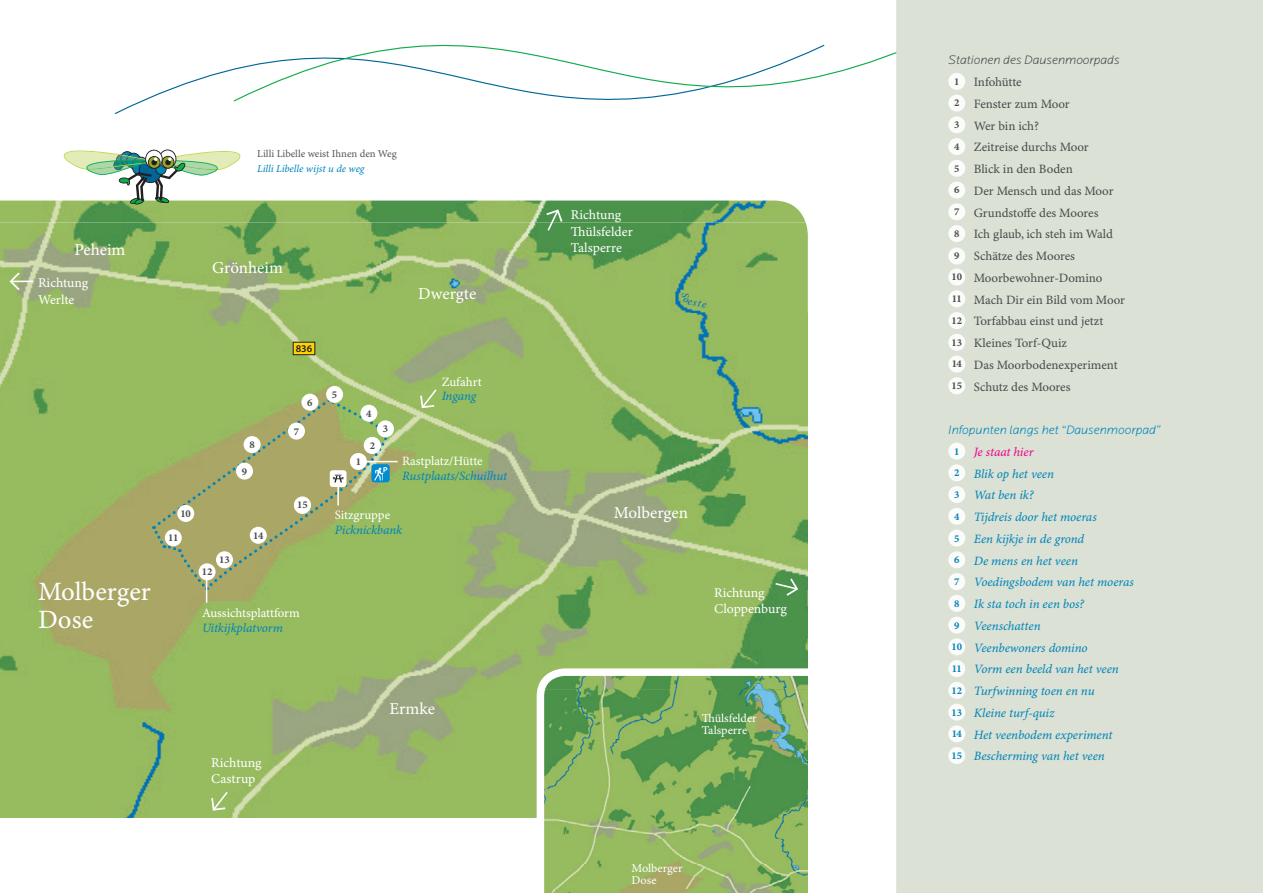
<style>
.page{position:relative;width:1263px;height:893px;background:#fff}
.page>*{position:absolute;margin:0;border:0;box-sizing:border-box;transform-origin:0 0}
.t1{font:26.55px/27.9px "Minion Pro Capt";color:#fff}
.t2{font:16.65px "Minion Pro Capt";color:#fff}
.t3{font:13.5px/16.5px "Minion Pro Capt";letter-spacing:-.005em;color:#fff}
.t4{font:12.75px/21.8px "Minion Pro It Capt";letter-spacing:-.01em;color:#0085ba}
.t5{font:12.75px/21.8px "Minion Pro Capt";letter-spacing:-.005em;color:#4b4c4d}
.t6{font:12.75px "Minion Pro Capt";letter-spacing:-.01em;color:#fff}
.t7{font:italic 300 12.75px "Locator";color:#0085ba}
.t8{font:italic 300 12.75px "Locator";color:#4b4c4d}
.t9{font:12px/12px "Minion Pro Capt";color:#fff}
.t10{font:10.5px "Minion Pro Capt";letter-spacing:-.005em;color:#57585a}
.t11{font:10.5px "Minion Pro It Capt";letter-spacing:-.005em;color:#0085ba}
.t12{font:10.5px "Minion Pro Bold Capt";letter-spacing:-.015em;color:#4b4c4d}
.t13{font:600 10.35px "Myriad Pro";color:#231f20}
.s1{font-family:"Minion Pro Bold Capt";font-size:10.5px}
.s2{color:#ed028c}
</style>
<div class="page">
<img style="left:0;top:201px;width:806px;height:22px">
<img style="left:0;top:223px;width:808px;height:595px">
<svg style="left:533px;top:665px;width:275px;height:228px;background:#87b269"></svg>
<svg style="left:114px;top:69px;width:665px;height:132px"></svg>
<svg style="left:232px;top:44px;width:664px;height:144px"></svg>
<div style="left:293px;top:342px;width:22px;height:13px;background:#fed304"></div>
<div style="left:293px;top:342px;width:22px;height:13px;border:1px solid #231f20"></div>
<div style="left:896px;top:0;width:367px;height:893px;background:#dbe1d4"></div>
<div style="left:948px;top:73px;width:17px;height:17px;background:#fff;border-radius:50%"></div>
<div style="left:948px;top:95px;width:17px;height:17px;background:#fff;border-radius:50%"></div>
<div style="left:948px;top:116px;width:17px;height:17px;background:#fff;border-radius:50%"></div>
<div style="left:948px;top:138px;width:17px;height:17px;background:#fff;border-radius:50%"></div>
<div style="left:948px;top:160px;width:17px;height:17px;background:#fff;border-radius:50%"></div>
<div style="left:948px;top:182px;width:17px;height:17px;background:#fff;border-radius:50%"></div>
<div style="left:948px;top:203px;width:17px;height:17px;background:#fff;border-radius:50%"></div>
<div style="left:948px;top:225px;width:17px;height:17px;background:#fff;border-radius:50%"></div>
<div style="left:948px;top:248px;width:17px;height:17px;background:#fff;border-radius:50%"></div>
<div style="left:948px;top:269px;width:17px;height:17px;background:#fff;border-radius:50%"></div>
<div style="left:948px;top:290px;width:17px;height:17px;background:#fff;border-radius:50%"></div>
<div style="left:948px;top:312px;width:17px;height:17px;background:#fff;border-radius:50%"></div>
<div style="left:948px;top:334px;width:17px;height:17px;background:#fff;border-radius:50%"></div>
<div style="left:948px;top:356px;width:17px;height:17px;background:#fff;border-radius:50%"></div>
<div style="left:948px;top:377px;width:17px;height:17px;background:#fff;border-radius:50%"></div>
<div style="left:948px;top:443px;width:17px;height:17px;background:#fff;border-radius:50%"></div>
<div style="left:948px;top:464px;width:17px;height:17px;background:#fff;border-radius:50%"></div>
<div style="left:948px;top:486px;width:17px;height:17px;background:#fff;border-radius:50%"></div>
<div style="left:948px;top:508px;width:17px;height:17px;background:#fff;border-radius:50%"></div>
<div style="left:948px;top:530px;width:17px;height:17px;background:#fff;border-radius:50%"></div>
<div style="left:948px;top:551px;width:17px;height:17px;background:#fff;border-radius:50%"></div>
<div style="left:948px;top:573px;width:17px;height:17px;background:#fff;border-radius:50%"></div>
<div style="left:948px;top:595px;width:17px;height:17px;background:#fff;border-radius:50%"></div>
<div style="left:948px;top:617px;width:17px;height:17px;background:#fff;border-radius:50%"></div>
<div style="left:948px;top:638px;width:17px;height:17px;background:#fff;border-radius:50%"></div>
<div style="left:948px;top:660px;width:17px;height:17px;background:#fff;border-radius:50%"></div>
<div style="left:948px;top:682px;width:17px;height:17px;background:#fff;border-radius:50%"></div>
<div style="left:948px;top:704px;width:17px;height:17px;background:#fff;border-radius:50%"></div>
<div style="left:948px;top:725px;width:17px;height:17px;background:#fff;border-radius:50%"></div>
<div style="left:948px;top:747px;width:17px;height:17px;background:#fff;border-radius:50%"></div>
<svg style="left:64px;top:149px;width:176px;height:56px"></svg>
<svg style="left:420px;top:389px;width:17px;height:19px"></svg>
<svg style="left:546px;top:209px;width:16px;height:22px"></svg>
<svg style="left:10px;top:273px;width:23px;height:17px"></svg>
<svg style="left:211px;top:792px;width:17px;height:19px"></svg>
<svg style="left:775px;top:578px;width:23px;height:18px"></svg>
<hr style="left:364px;top:461px;width:34px;height:1px;background:#fff">
<svg style="left:152px;top:398px;width:238px;height:205px;background:#a0ae66"></svg>
<div style="left:350px;top:453px;width:17px;height:17px;background:#fff;border-radius:50%"></div>
<div style="left:364px;top:437px;width:17px;height:17px;background:#fff;border-radius:50%"></div>
<div style="left:377px;top:420px;width:17px;height:17px;background:#fff;border-radius:50%"></div>
<div style="left:360px;top:405px;width:17px;height:17px;background:#fff;border-radius:50%"></div>
<div style="left:294px;top:496px;width:17px;height:17px;background:#fff;border-radius:50%"></div>
<div style="left:326px;top:386px;width:17px;height:17px;background:#fff;border-radius:50%"></div>
<div style="left:301px;top:394px;width:17px;height:17px;background:#fff;border-radius:50%"></div>
<div style="left:288px;top:423px;width:17px;height:17px;background:#fff;border-radius:50%"></div>
<div style="left:244px;top:436px;width:17px;height:17px;background:#fff;border-radius:50%"></div>
<div style="left:236px;top:463px;width:17px;height:17px;background:#fff;border-radius:50%"></div>
<div style="left:177px;top:505px;width:17px;height:17px;background:#fff;border-radius:50%"></div>
<div style="left:250px;top:527px;width:17px;height:17px;background:#fff;border-radius:50%"></div>
<div style="left:199px;top:563px;width:17px;height:17px;background:#fff;border-radius:50%"></div>
<div style="left:165px;top:529px;width:17px;height:17px;background:#fff;border-radius:50%"></div>
<div style="left:216px;top:551px;width:17px;height:17px;background:#fff;border-radius:50%"></div>
<svg style="left:682px;top:293px;width:24px;height:15px"></svg>
<p class="t10" style="left:257px;top:147px;width:141px">Lilli Libelle weist Ihnen den Weg</p>
<p class="t11" style="left:257px;top:162px;width:109px">Lilli Libelle wijst u de weg</p>
<h2 class="t2" style="left:74px;top:240px;width:53px">Peheim</h2>
<p class="t3" style="left:38px;top:275px;width:52px">Richtung<br>Werlte</p>
<h2 class="t2" style="left:212px;top:258px;width:72px">Grönheim</h2>
<p class="t13" style="left:296px;top:342px;width:18px">836</p>
<h1 class="t1" style="left:38px;top:578px;width:114px">Molberger<br>Dose</h1>
<p class="t12" style="left:249px;top:438px;width:7px">8</p>
<p class="t12" style="left:242px;top:465px;width:7px">9</p>
<p class="t12" style="left:181px;top:507px;width:12px">10</p>
<p class="t12" style="left:168px;top:532px;width:12px">11</p>
<p class="t12" style="left:202px;top:566px;width:12px">12</p>
<p class="t12" style="left:219px;top:554px;width:12px">13</p>
<p class="t12" style="left:253px;top:529px;width:12px">14</p>
<p class="t12" style="left:307px;top:396px;width:7px">6</p>
<p class="t12" style="left:294px;top:425px;width:7px">7</p>
<p class="t12" style="left:297px;top:499px;width:12px">15</p>
<p class="t6" style="left:202px;top:605px;width:99px">Aussichtsplattform</p>
<p class="t4" style="left:202px;top:618px;width:82px">Uitkijkplatvorm</p>
<h2 class="t2" style="left:418px;top:284px;width:60px">Dwergte</h2>
<p class="t12" style="left:332px;top:388px;width:7px">5</p>
<p class="t12" style="left:366px;top:407px;width:7px">4</p>
<p class="t12" style="left:356px;top:455px;width:7px">1</p>
<p class="t12" style="left:370px;top:439px;width:7px">2</p>
<p class="t12" style="left:383px;top:423px;width:7px">3</p>
<p class="t6" style="left:442px;top:374px;width:41px">Zufahrt</p>
<p class="t4" style="left:442px;top:386px;width:36px">Ingang</p>
<p class="t6" style="left:402px;top:453px;width:82px">Rastplatz/Hütte</p>
<p class="t4" style="left:402px;top:466px;width:107px">Rustplaats/Schuilhut</p>
<p class="t6" style="left:335px;top:507px;width:57px">Sitzgruppe</p>
<p class="t4" style="left:335px;top:520px;width:69px">Picknickbank</p>
<p class="t3" style="left:211px;top:755px;width:52px">Richtung<br>Castrup</p>
<h2 class="t2" style="left:389px;top:699px;width:47px">Ermke</h2>
<p class="t3" style="left:571px;top:207px;width:63px">Richtung<br>Thülsfelder<br>Talsperre</p>
<h2 class="t2" style="left:614px;top:502px;width:76px">Molbergen</h2>
<p class="t3" style="left:714px;top:585px;width:74px">Richtung<br>Cloppenburg</p>
<p class="t9" style="left:702px;top:713px;width:57px">Thülsfelder<br>Talsperre</p>
<p class="t9" style="left:631px;top:863px;width:53px">Molberger<br>Dose</p>
<p class="t8" style="left:948px;top:53px;width:173px">Stationen des Dausenmoorpads</p>
<p class="t5" style="left:951px;top:72px;width:175px"><span class="s1">1</span> Infohütte<br><span class="s1">2</span> Fenster zum Moor<br><span class="s1">3</span> Wer bin ich?<br><span class="s1">4</span> Zeitreise durchs Moor<br><span class="s1">5</span> Blick in den Boden<br><span class="s1">6</span> Der Mensch und das Moor<br><span class="s1">7</span> Grundstoffe des Moores<br><span class="s1">8</span> Ich glaub, ich steh im Wald<br><span class="s1">9</span> Schätze des Moores<br><span class="s1">10</span> Moorbewohner-Domino<br><span class="s1">11</span> Mach Dir ein Bild vom Moor<br><span class="s1">12</span> Torfabbau einst und jetzt<br><span class="s1">13</span> Kleines Torf-Quiz<br><span class="s1">14</span> Das Moorbodenexperiment<br><span class="s1">15</span> Schutz des Moores</p>
<p class="t7" style="left:948px;top:423px;width:214px">Infopunten langs het “Dausenmoorpad”</p>
<p class="t4" style="left:951px;top:441px;width:184px"><span class="s1">1</span> <span class="s2">Je staat hier<br></span><span class="s1">2</span> Blik op het veen<br><span class="s1">3</span> Wat ben ik?<br><span class="s1">4</span> Tijdreis door het moeras<br><span class="s1">5</span> Een kijkje in de grond<br><span class="s1">6</span> De mens en het veen<br><span class="s1">7</span> Voedingsbodem van het moeras<br><span class="s1">8</span> Ik sta toch in een bos?<br><span class="s1">9</span> Veenschatten<br><span class="s1">10</span> Veenbewoners domino<br><span class="s1">11</span> Vorm een beeld van het veen<br><span class="s1">12</span> Turfwinning toen en nu<br><span class="s1">13</span> Kleine turf-quiz<br><span class="s1">14</span> Het veenbodem experiment<br><span class="s1">15</span> Bescherming van het veen</p>
</div>
